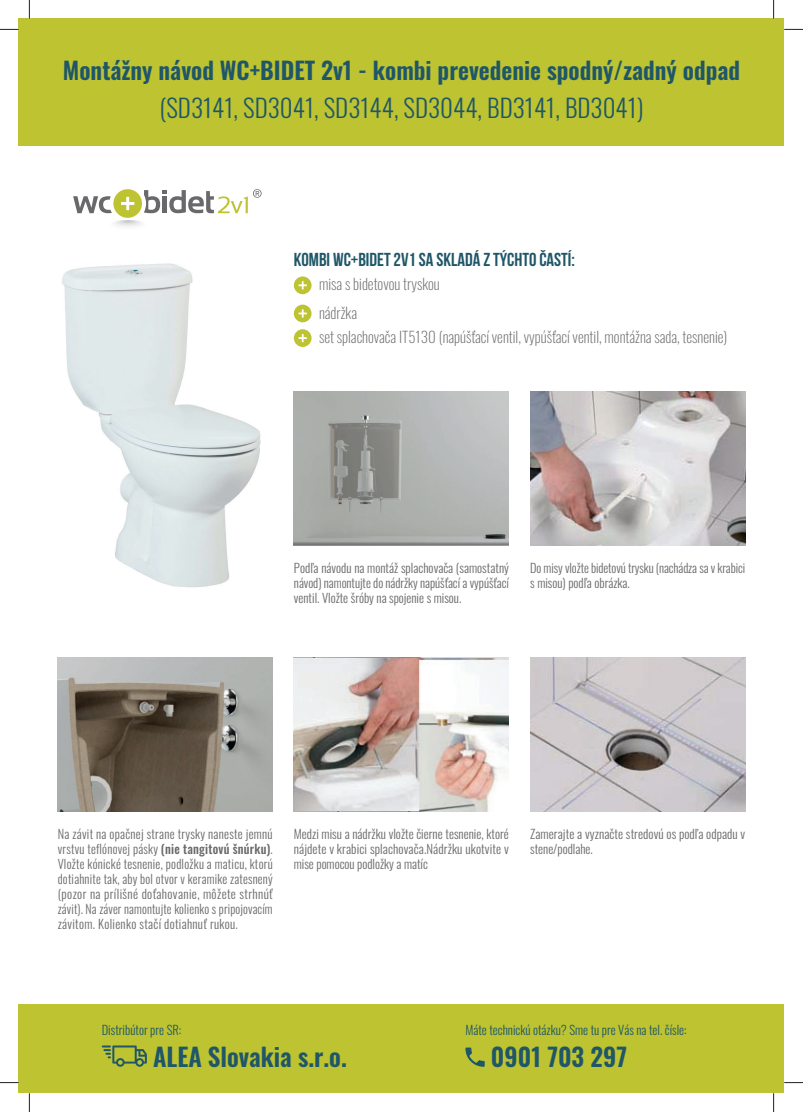
<style>
.page{position:relative;width:803px;height:1112px;background:#fff}
.page>*{position:absolute;margin:0;border:0;box-sizing:border-box;transform-origin:0 0}
.t1{font:300 25px "Oswald";color:#1f5768}
.t2{font:600 25px "Oswald";color:#1f5768}
.t3{font:600 23.75px "Oswald";color:#1f5768}
.t4{font:700 18.75px "Bebas Neue";color:#1f5768}
.t5{font:200 15px/28.1px "Oswald";color:#69696c}
.t6{font:300 12.5px/15px "Oswald";color:#69696c;text-align:justify}
.t7{font:300 12.5px "Oswald";color:#1f5768}
.s1{font-weight:500}
</style>
<div class="page">
<div style="left:19px;top:19px;width:765px;height:127px;background:#bdc331"></div>
<img style="left:294px;top:657px;width:215px;height:154px">
<img style="left:530px;top:391px;width:215px;height:154px">
<img style="left:294px;top:391px;width:215px;height:154px">
<img style="left:530px;top:657px;width:215px;height:154px">
<img style="left:58px;top:657px;width:215px;height:154px">
<svg style="left:73px;top:196px;width:39px;height:17px"></svg>
<div style="left:113px;top:189px;width:29px;height:29px;background:#bec431;border-radius:50%"></div>
<svg style="left:121px;top:197px;width:13px;height:13px"></svg>
<svg style="left:144px;top:189px;width:118px;height:24px"></svg>
<img style="left:62px;top:263px;width:199px;height:325px">
<div style="left:19px;top:1004px;width:765px;height:88px;background:#bdc331"></div>
<svg style="left:465px;top:1047px;width:20px;height:19px"></svg>
<svg style="left:102px;top:1045px;width:45px;height:21px"></svg>
<div style="left:294px;top:276px;width:17px;height:18px;background:#bdc331;border-radius:50%"></div>
<svg style="left:299px;top:281px;width:8px;height:8px"></svg>
<div style="left:294px;top:304px;width:17px;height:18px;background:#bdc331;border-radius:50%"></div>
<svg style="left:299px;top:309px;width:8px;height:8px"></svg>
<div style="left:294px;top:329px;width:17px;height:18px;background:#bdc331;border-radius:50%"></div>
<svg style="left:299px;top:334px;width:8px;height:8px"></svg>
<svg style="left:0;top:29px;width:19px;height:1px"></svg>
<svg style="left:784px;top:29px;width:19px;height:1px"></svg>
<svg style="left:0;top:1081px;width:19px;height:2px"></svg>
<svg style="left:784px;top:1082px;width:19px;height:1px"></svg>
<svg style="left:29px;top:0;width:1px;height:19px"></svg>
<svg style="left:29px;top:1092px;width:1px;height:19px"></svg>
<svg style="left:773px;top:0;width:1px;height:19px"></svg>
<svg style="left:773px;top:1092px;width:1px;height:19px"></svg>
<h2 class="t3" style="left:63px;top:52px;width:679px">Montážny návod WC+BIDET 2v1 - kombi prevedenie spodný/zadný odpad</h2>
<h1 class="t1" style="left:160px;top:88px;width:485px">(SD3141, SD3041, SD3144, SD3044, BD3141, BD3041)</h1>
<h3 class="t4" style="left:294px;top:248px;width:283px">KOMBI WC+BIDET 2V1 SA SKLADÁ Z TÝCHTO ČASTÍ:</h3>
<p class="t5" style="left:319px;top:269px;width:122px">misa s bidetovou tryskou nádržka</p>
<p class="t5" style="left:319px;top:322px;width:410px">set splachovača IT5130 (napúšťací ventil, vypúšťací ventil, montážna sada, tesnenie)</p>
<p class="t6" style="left:294px;top:559px;width:217px">Podľa návodu na montáž splachovača (samostatný návod) namontujte do nádržky napúšťací a vypúšťací ventil. Vložte šróby na spojenie s misou.</p>
<p class="t6" style="left:530px;top:559px;width:216px">Do misy vložte bidetovú trysku (nachádza sa v krabici s misou) podľa obrázka.</p>
<p class="t6" style="left:58px;top:825px;width:216px">Na závit na opačnej strane trysky naneste jemnú vrstvu teflónovej pásky <span class="s1">(nie tangitovú šnúrku)</span>.<br>Vložte kónické tesnenie, podložku a maticu, ktorú dotiahnite tak, aby bol otvor v keramike zatesnený (pozor na prílišné doťahovanie, môžete strhnúť závit). Na záver namontujte kolienko s pripojovacím závitom. Kolienko stačí dotiahnuť rukou.</p>
<p class="t6" style="left:294px;top:825px;width:216px">Medzi misu a nádržku vložte čierne tesnenie, ktoré nájdete v krabici splachovača.Nádržku ukotvite v mise pomocou podložky a matíc</p>
<p class="t6" style="left:530px;top:825px;width:216px">Zamerajte a vyznačte stredovú os podľa odpadu v stene/podlahe.</p>
<p class="t7" style="left:102px;top:1019px;width:81px">Distribútor pre SR:</p>
<h1 class="t2" style="left:153px;top:1036px;width:195px">ALEA Slovakia s.r.o.</h1>
<p class="t7" style="left:465px;top:1019px;width:223px">Máte technickú otázku? Sme tu pre Vás na tel. čísle:</p>
<h1 class="t2" style="left:491px;top:1036px;width:138px">0901 703 297</h1>
</div>
